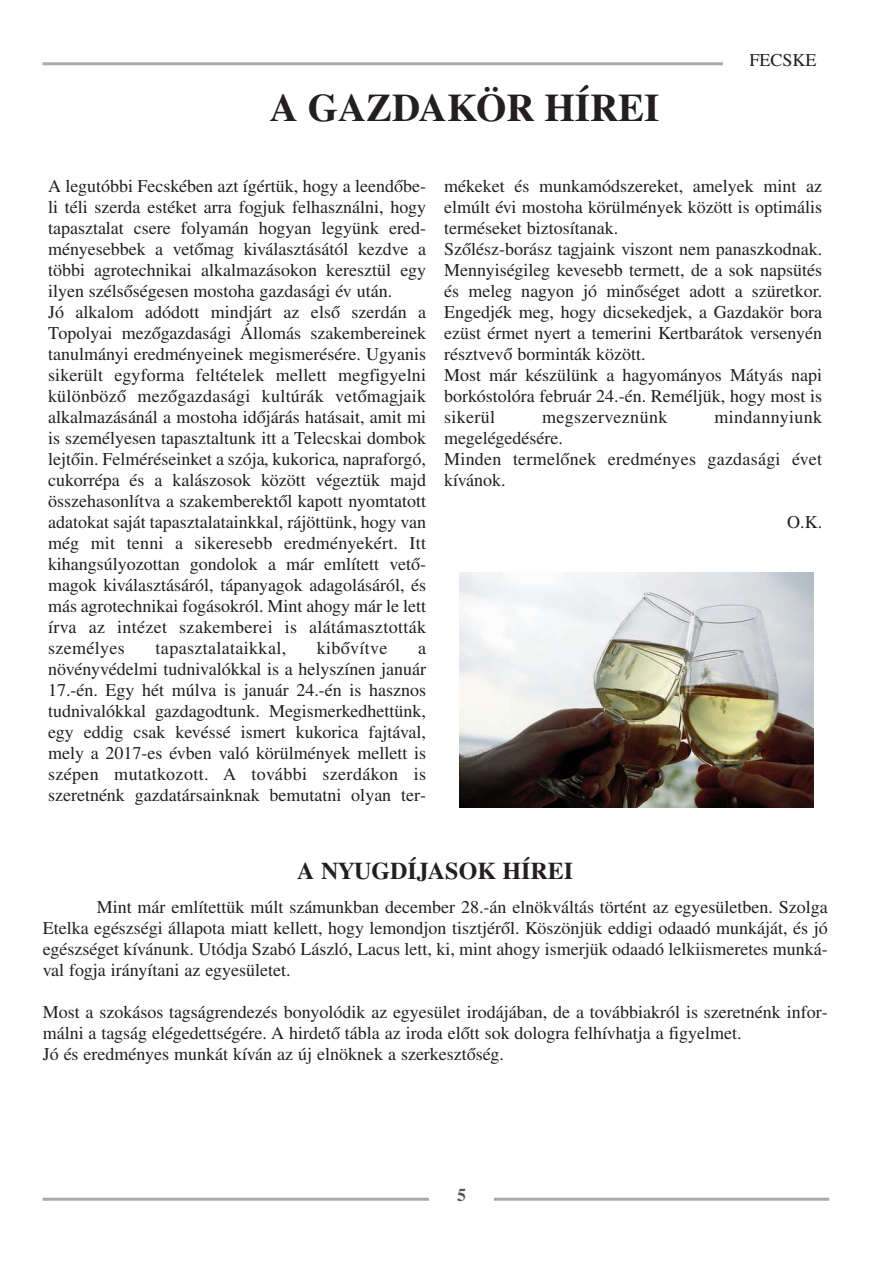
<style>
.page{position:relative;width:893px;height:1263px;background:#fff}
.page>*{position:absolute;margin:0;border:0;box-sizing:border-box;transform-origin:0 0}
.t1{font:700 39px "Times CE";color:#231f20}
.t2{font:700 24px "Times CE";color:#231f20}
.t3{font:18px/21px "Times CE";color:#231f20}
.t4{font:18px "Times CE";letter-spacing:.02em;color:#231f20}
.t5{font:700 18px "Times CE";color:#57585a}
</style>
<div class="page">
<hr style="left:43px;top:1198px;width:786px;height:3px;background:#a8a9ad">
<div style="left:429px;top:1184px;width:65px;height:25px;background:#fff"></div>
<hr style="left:43px;top:62px;width:680px;height:3px;background:#a8a9ad">
<img style="left:459px;top:572px;width:354px;height:236px">
<h1 class="t1" style="left:270px;top:95px;width:391px">A GAZDAKÖR HÍREI</h1>
<p class="t3" style="left:749px;top:51px;width:69px">FECSKE</p>
<p class="t3" style="left:48px;top:178px;width:380px">A legutóbbi Fecskében azt ígértük, hogy a leendőbe&shy;li téli szerda estéket arra fogjuk felhasználni, hogy tapasztalat csere folyamán hogyan legyünk ered&shy;ményesebbek a vetőmag kiválasztásától kezdve a többi agrotechnikai alkalmazásokon keresztül egy ilyen szélsőségesen mostoha gazdasági év után.<br>Jó alkalom adódott mindjárt az első szerdán a Topolyai mezőgazdasági Állomás szakembereinek tanulmányi eredményeinek megismerésére. Ugyanis sikerült egyforma feltételek mellett megfigyelni különböző mezőgazdasági kultúrák vetőmagjaik alkalmazásánál a mostoha időjárás hatásait, amit mi is személyesen tapasztaltunk itt a Telecskai dombok lejtőin. Felméréseinket a szója, kukorica, napraforgó, cukorrépa és a kalászosok között végeztük majd összehasonlítva a szakemberektől kapott nyomtatott adatokat saját tapasztalatainkkal, rájöttünk, hogy van még mit tenni a sikeresebb eredményekért. Itt kihangsúlyozottan gondolok a már említett vető&shy;magok kiválasztásáról, tápanyagok adagolásáról, és más agrotechnikai fogásokról. Mint ahogy már le lett írva az intézet szakemberei is alátámasztották személyes</p>
<p class="t4" style="left:156px;top:642px;width:132px">tapasztalataikkal,</p>
<p class="t4" style="left:317px;top:642px;width:72px">kibővítve</p>
<p class="t3" style="left:48px;top:640px;width:380px;text-align:justify;text-indent:370px">a növényvédelmi tudnivalókkal is a helyszínen január 17.-én. Egy hét múlva is január 24.-én is hasznos tudnivalókkal gazdagodtunk. Megismerkedhettünk, egy eddig csak kevéssé ismert kukorica fajtával, mely a 2017-es évben való körülmények mellett is szépen mutatkozott. A további szerdákon is szeretnénk gazdatársainknak bemutatni olyan ter-</p>
<p class="t3" style="left:444px;top:178px;width:380px">mékeket és munkamódszereket, amelyek mint az elmúlt évi mostoha körülmények között is optimális terméseket biztosítanak.<br>Szőlész-borász tagjaink viszont nem panaszkodnak.<br>Mennyiségileg kevesebb termett, de a sok napsütés és meleg nagyon jó minőséget adott a szüretkor.<br>Engedjék meg, hogy dicsekedjek, a Gazdakör bora ezüst érmet nyert a temerini Kertbarátok versenyén résztvevő borminták között.<br>Most már készülünk a hagyományos Mátyás napi borkóstolóra február 24.-én. Reméljük, hogy most is sikerül</p>
<p class="t4" style="left:542px;top:411px;width:127px">megszerveznünk</p>
<p class="t4" style="left:714px;top:411px;width:109px">mindannyiunk</p>
<p class="t3" style="left:444px;top:430px;width:380px">megelégedésére.<br>Minden termelőnek eredményes gazdasági évet kívánok.</p>
<p class="t3" style="left:787px;top:514px;width:36px">O.K.</p>
<h2 class="t2" style="left:297px;top:862px;width:278px">A NYUGDÍJASOK HÍREI</h2>
<p class="t3" style="left:43px;top:898px;width:786px;text-align:justify;text-indent:54px">Mint már említettük múlt számunkban december 28.-án elnökváltás történt az egyesületben. Szolga Etelka egészségi állapota miatt kellett, hogy lemondjon tisztjéről. Köszönjük eddigi odaadó munkáját, és jó egészséget kívánunk. Utódja Szabó László, Lacus lett, ki, mint ahogy ismerjük odaadó lelkiismeretes munká&shy;val fogja irányítani az egyesületet.</p>
<p class="t3" style="left:43px;top:1003px;width:786px">Most a szokásos tagságrendezés bonyolódik az egyesület irodájában, de a továbbiakról is szeretnénk infor&shy;málni a tagság elégedettségére. A hirdető tábla az iroda előtt sok dologra felhívhatja a figyelmet.<br>Jó és eredményes munkát kíván az új elnöknek a szerkesztőség.</p>
<p class="t5" style="left:457px;top:1189px;width:10px">5</p>
</div>
